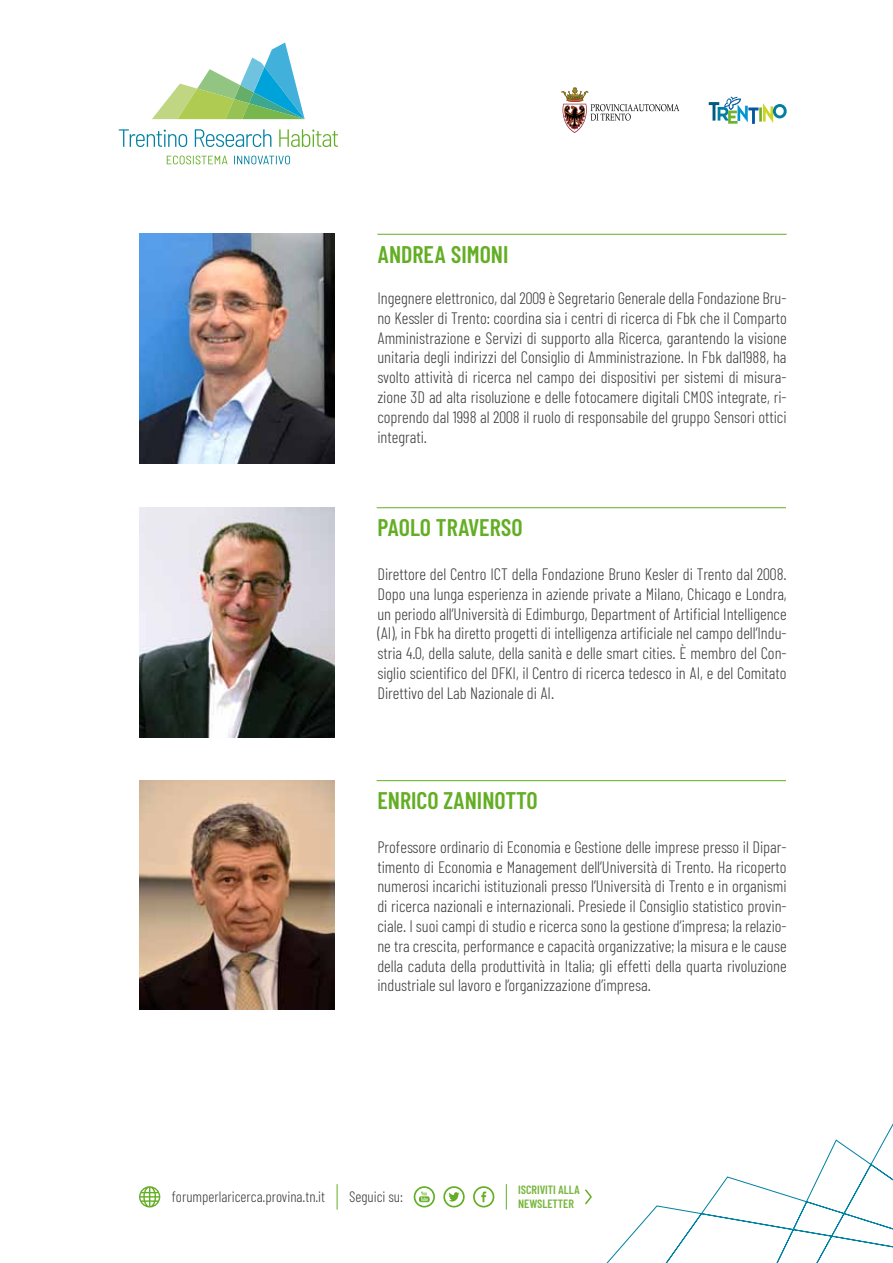
<style>
.page{position:relative;width:893px;height:1263px;background:#fff}
.page>*{position:absolute;margin:0;border:0;box-sizing:border-box;transform-origin:0 0}
.t1{font:600 24px "Barlow Condensed";color:#63ae24}
.t2{font:300 16.5px/19.8px "Barlow Condensed";color:#3e3d40;text-align:justify}
.t3{font:300 15px "Barlow Condensed";color:#3e3d40}
.t4{font:600 12px/13.5px "Barlow Condensed";letter-spacing:-.005em;color:#78b63e}
</style>
<div class="page">
<svg style="left:606px;top:1123px;width:287px;height:140px"></svg>
<svg style="left:561px;top:87px;width:118px;height:46px"></svg>
<svg style="left:709px;top:97px;width:78px;height:27px"></svg>
<svg style="left:119px;top:129px;width:68px;height:18px"></svg>
<svg style="left:195px;top:129px;width:76px;height:18px"></svg>
<svg style="left:279px;top:129px;width:59px;height:18px"></svg>
<svg style="left:167px;top:156px;width:61px;height:8px"></svg>
<svg style="left:234px;top:156px;width:56px;height:8px"></svg>
<svg style="left:152px;top:43px;width:153px;height:76px"></svg>
<img style="left:139px;top:780px;width:196px;height:230px">
<hr style="left:377px;top:780px;width:409px;height:1px;background:#63ae24">
<img style="left:139px;top:507px;width:196px;height:230px">
<hr style="left:377px;top:507px;width:409px;height:1px;background:#63ae24">
<img style="left:139px;top:234px;width:196px;height:229px">
<hr style="left:377px;top:234px;width:410px;height:1px;background:#63ae24">
<svg style="left:337px;top:1184px;width:1px;height:25px"></svg>
<svg style="left:506px;top:1184px;width:1px;height:25px"></svg>
<svg style="left:139px;top:1186px;width:21px;height:21px"></svg>
<svg style="left:414px;top:1186px;width:21px;height:21px"></svg>
<svg style="left:443px;top:1186px;width:22px;height:21px"></svg>
<svg style="left:473px;top:1186px;width:21px;height:21px"></svg>
<svg style="left:585px;top:1189px;width:7px;height:16px"></svg>
<h1 class="t1" style="left:377px;top:239px;width:130px">ANDREA SIMONI</h1>
<p class="t2" style="left:377px;top:288px;width:411px">Ingegnere elettronico, dal 2009 è Segretario Generale della Fondazione Bru&shy;no Kessler di Trento: coordina sia i centri di ricerca di Fbk che il Comparto Amministrazione e Servizi di supporto alla Ricerca, garantendo la visione unitaria degli indirizzi del Consiglio di Amministrazione. In Fbk dal1988, ha svolto attività di ricerca nel campo dei dispositivi per sistemi di misura&shy;zione 3D ad alta risoluzione e delle fotocamere digitali CMOS integrate, ri&shy;coprendo dal 1998 al 2008 il ruolo di responsabile del gruppo Sensori ottici integrati.</p>
<h1 class="t1" style="left:377px;top:513px;width:147px">PAOLO TRAVERSO</h1>
<p class="t2" style="left:377px;top:564px;width:411px">Direttore del Centro ICT della Fondazione Bruno Kesler di Trento dal 2008.<br>Dopo una lunga esperienza in aziende private a Milano, Chicago e Londra, un periodo all’Università di Edimburgo, Department of Artificial Intelligence (AI), in Fbk ha diretto progetti di intelligenza artificiale nel campo dell’Indu&shy;stria 4.0, della salute, della sanità e delle smart cities. È membro del Con&shy;siglio scientifico del DFKI, il Centro di ricerca tedesco in AI, e del Comitato Direttivo del Lab Nazionale di AI.</p>
<h1 class="t1" style="left:377px;top:786px;width:162px">ENRICO ZANINOTTO</h1>
<p class="t2" style="left:377px;top:836px;width:411px">Professore ordinario di Economia e Gestione delle imprese presso il Dipar&shy;timento di Economia e Management dell’Università di Trento. Ha ricoperto numerosi incarichi istituzionali presso l’Università di Trento e in organismi di ricerca nazionali e internazionali. Presiede il Consiglio statistico provin&shy;ciale. I suoi campi di studio e ricerca sono la gestione d’impresa; la relazio&shy;ne tra crescita, performance e capacità organizzative; la misura e le cause della caduta della produttività in Italia; gli effetti della quarta rivoluzione industriale sul lavoro e l’organizzazione d’impresa.</p>
<p class="t3" style="left:172px;top:1187px;width:155px">forumperlaricerca.provina.tn.it</p>
<p class="t3" style="left:349px;top:1187px;width:56px">Seguici su:</p>
<p class="t4" style="left:518px;top:1182px;width:47px">ISCRIVITI ALLA<br>NEWSLETTER</p>
</div>
